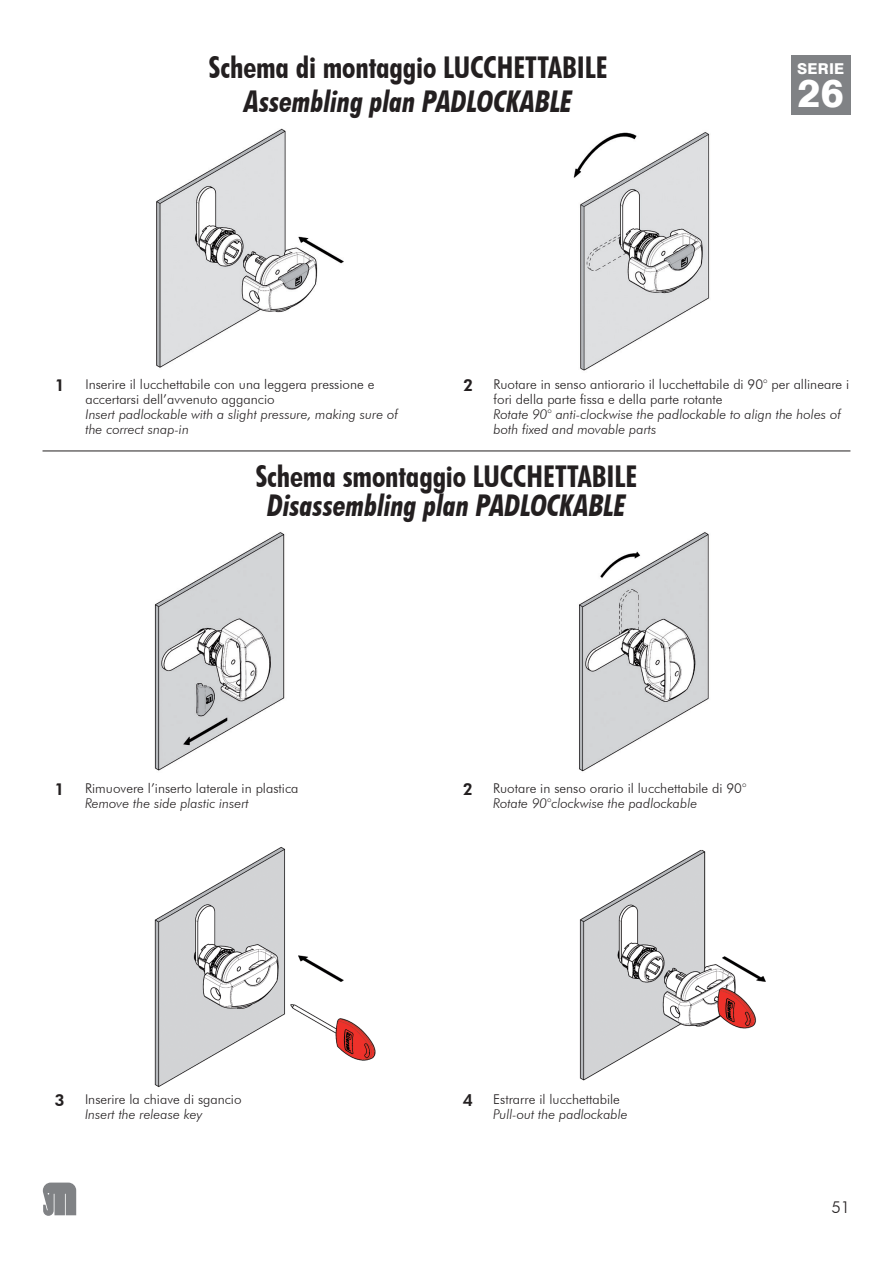
<style>
.page{position:relative;width:893px;height:1263px;background:#fff}
.page>*{position:absolute;margin:0;border:0;box-sizing:border-box;transform-origin:0 0}
.t1{font:800 39px "Swiss 721 BT";color:#fff}
.t2{font:700 condensed 30px "Futura BT";letter-spacing:-.005em;color:#231f20}
.t3{font:italic 700 condensed 30px "Futura BT";color:#231f20}
.t4{font:800 16.5px "Futura BT";color:#231f20}
.t5{font:300 16.5px "Futura BT";color:#231f20}
.t6{font:800 15px "Swiss 721 BT";letter-spacing:.01em;color:#fff}
.t7{font:300 13.5px/15px "Futura BT";color:#231f20}
.t8{font:italic 300 13.5px/15px "Futura BT";color:#231f20}
.s1{font-weight:800;font-size:16.5px}
.s2{font-style:italic}
</style>
<div class="page">
<svg style="left:43px;top:1182px;width:33px;height:34px"></svg>
<img style="left:579px;top:532px;width:130px;height:240px">
<img style="left:154px;top:532px;width:131px;height:239px">
<img style="left:154px;top:847px;width:222px;height:240px">
<img style="left:579px;top:850px;width:187px;height:231px">
<img style="left:156px;top:128px;width:188px;height:240px">
<img style="left:573px;top:132px;width:137px;height:239px">
<hr style="left:43px;top:451px;width:807px;height:1px;background:#231f20">
<div style="left:791px;top:55px;width:59px;height:60px;background:#808285"></div>
<h2 class="t2" style="left:209px;top:49px;width:400px">Schema di montaggio LUCCHETTABILE</h2>
<p class="t6" style="left:797px;top:60px;width:48px">SERIE</p>
<h2 class="t3" style="left:244px;top:83px;width:329px">Assembling plan PADLOCKABLE</h2>
<h1 class="t1" style="left:798px;top:70px;width:48px">26</h1>
<p class="t4" style="left:55px;top:375px;width:12px">1</p>
<p class="t7" style="left:494px;top:376px;width:357px;text-indent:-31px"><span class="s1">2</span> Ruotare in senso antiorario il lucchettabile di 90° per allineare i fori della parte fissa e della parte rotante</p>
<p class="t8" style="left:494px;top:406px;width:349px">Rotate 90° anti-clockwise the padlockable to align the holes of both fixed and movable parts</p>
<p class="t7" style="left:85px;top:376px;width:290px">Inserire il lucchettabile con una leggera pressione e accertarsi dell’avvenuto aggancio</p>
<p class="t8" style="left:85px;top:406px;width:314px">Insert padlockable with a slight pressure, making sure of the correct snap-in</p>
<h2 class="t2" style="left:256px;top:458px;width:383px">Schema smontaggio LUCCHETTABILE</h2>
<h2 class="t3" style="left:267px;top:487px;width:360px">Disassembling plan PADLOCKABLE</h2>
<p class="t4" style="left:54px;top:779px;width:12px">1</p>
<p class="t7" style="left:493px;top:781px;width:255px;text-indent:-31px"><span class="s1">2</span> Ruotare in senso orario il lucchettabile di 90°<br><span class="s2">Rotate 90°clockwise the padlockable</span></p>
<p class="t7" style="left:85px;top:781px;width:215px">Rimuovere l’inserto laterale in plastica</p>
<p class="t8" style="left:85px;top:796px;width:165px">Remove the side plastic insert</p>
<p class="t4" style="left:54px;top:1090px;width:12px">3</p>
<p class="t7" style="left:493px;top:1091px;width:136px;text-indent:-31px"><span class="s1">4</span> Estrarre il lucchettabile<br><span class="s2">Pull-out the padlockable</span></p>
<p class="t7" style="left:85px;top:1091px;width:158px">Inserire la chiave di sgancio</p>
<p class="t8" style="left:85px;top:1106px;width:119px">Insert the release key</p>
<p class="t5" style="left:831px;top:1197px;width:21px">51</p>
</div>
